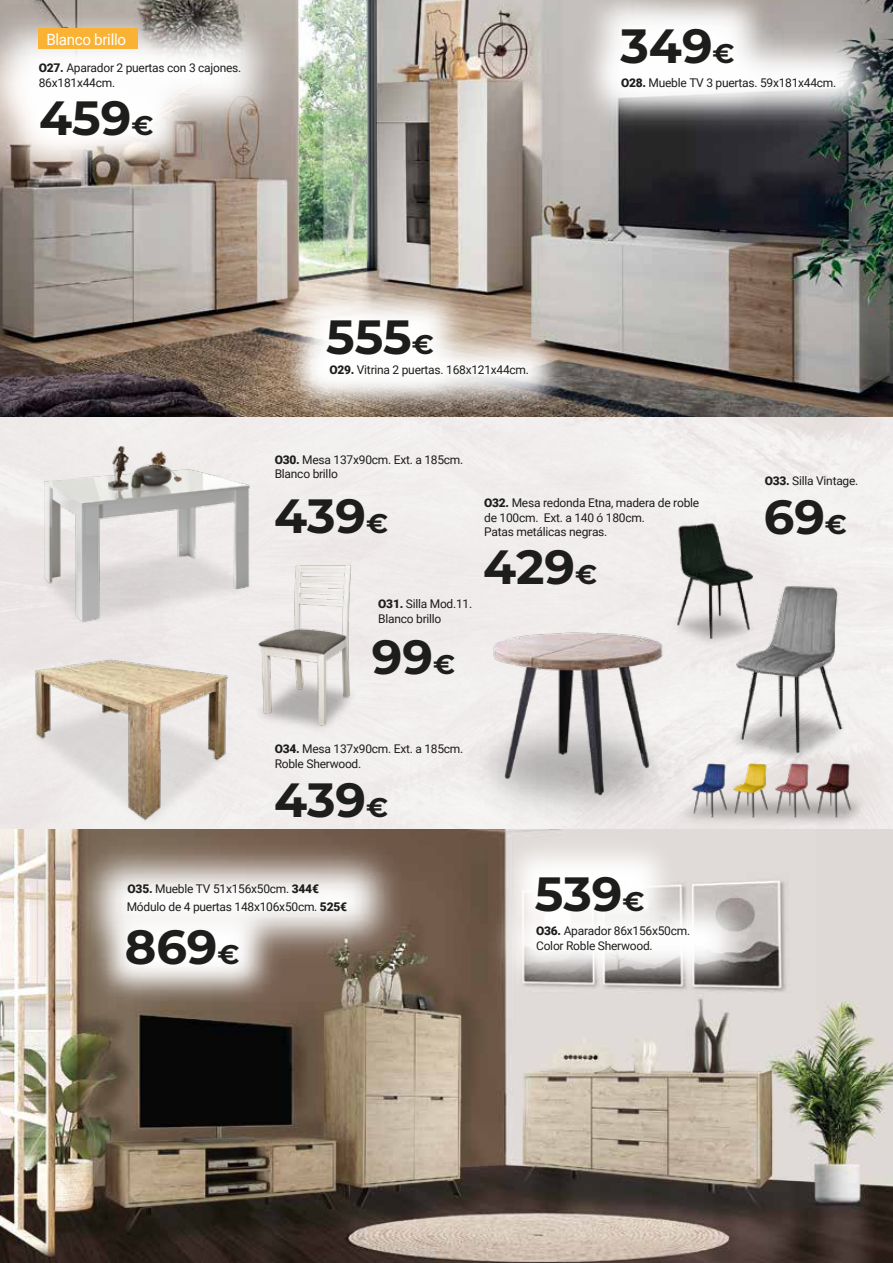
<style>
.page{position:relative;width:893px;height:1263px;background:#fff}
.page>*{position:absolute;margin:0;border:0;box-sizing:border-box;transform-origin:0 0}
.t1{font:100 48px "Montserrat";color:#1d1d1b}
.t2{font:15.45px "Roboto";letter-spacing:-.02em;color:#fff}
.t3{font:12px/14.4px "Roboto";letter-spacing:-.02em;color:#1d1d1b}
.s1{font-weight:900}
.s2{font-size:27px}
</style>
<div class="page">
<div style="left:0;top:674px;width:281px;height:155px;background:#efebea"></div>
<div style="left:0;top:498px;width:304px;height:176px;background:#ece8e7"></div>
<img style="left:0;top:0;width:893px;height:417px">
<img style="left:0;top:0;width:307px;height:161px">
<img style="left:0;top:25px;width:228px;height:181px">
<img style="left:252px;top:248px;width:250px;height:47px">
<img style="left:250px;top:295px;width:353px;height:151px">
<img style="left:550px;top:0;width:343px;height:159px">
<img style="left:0;top:829px;width:893px;height:434px">
<img style="left:58px;top:984px;width:253px;height:53px">
<img style="left:49px;top:815px;width:381px;height:169px">
<img style="left:40px;top:443px;width:213px;height:183px">
<div style="left:622px;top:561px;width:182px;height:130px;background:#f0eceb"></div>
<img style="left:675px;top:521px;width:78px;height:118px">
<div style="left:680px;top:660px;width:213px;height:89px;background:#f3f1f0"></div>
<img style="left:732px;top:581px;width:116px;height:168px">
<img style="left:30px;top:655px;width:201px;height:168px">
<img style="left:492px;top:628px;width:174px;height:170px">
<img style="left:207px;top:631px;width:198px;height:147px">
<img style="left:249px;top:559px;width:115px;height:171px">
<img style="left:627px;top:749px;width:266px;height:122px">
<img style="left:465px;top:803px;width:246px;height:57px">
<img style="left:461px;top:860px;width:324px;height:162px">
<p class="t2" style="left:46px;top:28px;width:81px">Blanco brillo</p>
<p class="t3" style="left:39px;top:60px;width:204px"><span class="s1">O27.</span> Aparador 2 puertas con 3 cajones.<br>86x181x44cm.</p>
<h1 class="t1" style="left:39px;top:86px;width:116px">459<span class="s2">€</span></h1>
<h1 class="t1" style="left:621px;top:14px;width:116px">349<span class="s2">€</span></h1>
<p class="t3" style="left:621px;top:75px;width:217px"><span class="s1">O28.</span> Mueble TV 3 puertas. 59x181x44cm.</p>
<h1 class="t1" style="left:326px;top:304px;width:109px">555<span class="s2">€</span></h1>
<p class="t3" style="left:329px;top:362px;width:201px"><span class="s1">O29.</span> Vitrina 2 puertas. 168x121x44cm.</p>
<p class="t3" style="left:275px;top:452px;width:190px"><span class="s1">O30.</span> Mesa 137x90cm. Ext. a 185cm.<br>Blanco brillo</p>
<p class="t3" style="left:765px;top:473px;width:95px"><span class="s1">O33.</span> Silla Vintage.</p>
<h1 class="t1" style="left:274px;top:484px;width:116px">439<span class="s2">€</span></h1>
<p class="t3" style="left:378px;top:596px;width:95px"><span class="s1">O31.</span> Silla Mod.11.<br>Blanco brillo</p>
<h1 class="t1" style="left:372px;top:625px;width:85px">99<span class="s2">€</span></h1>
<p class="t3" style="left:484px;top:495px;width:217px"><span class="s1">O32.</span> Mesa redonda Etna, madera de roble de 100cm. Ext. a 140 ó 180cm.<br>Patas metálicas negras.</p>
<h1 class="t1" style="left:764px;top:485px;width:85px">69<span class="s2">€</span></h1>
<h1 class="t1" style="left:483px;top:535px;width:116px">429<span class="s2">€</span></h1>
<p class="t3" style="left:275px;top:741px;width:190px"><span class="s1">O34.</span> Mesa 137x90cm. Ext. a 185cm.<br>Roble Sherwood.</p>
<h1 class="t1" style="left:274px;top:768px;width:116px">439<span class="s2">€</span></h1>
<p class="t3" style="left:127px;top:879px;width:222px;line-height:18.6px"><span class="s1">O35.</span> Mueble TV 51x156x50cm. <span class="s1">344€<br></span>Módulo de 4 puertas 148x106x50cm. <span class="s1">525€</span></p>
<h1 class="t1" style="left:125px;top:915px;width:116px">869<span class="s2">€</span></h1>
<h1 class="t1" style="left:535px;top:862px;width:111px">539<span class="s2">€</span></h1>
<p class="t3" style="left:536px;top:923px;width:156px"><span class="s1">O36.</span> Aparador 86x156x50cm.<br>Color Roble Sherwood.</p>
</div>
